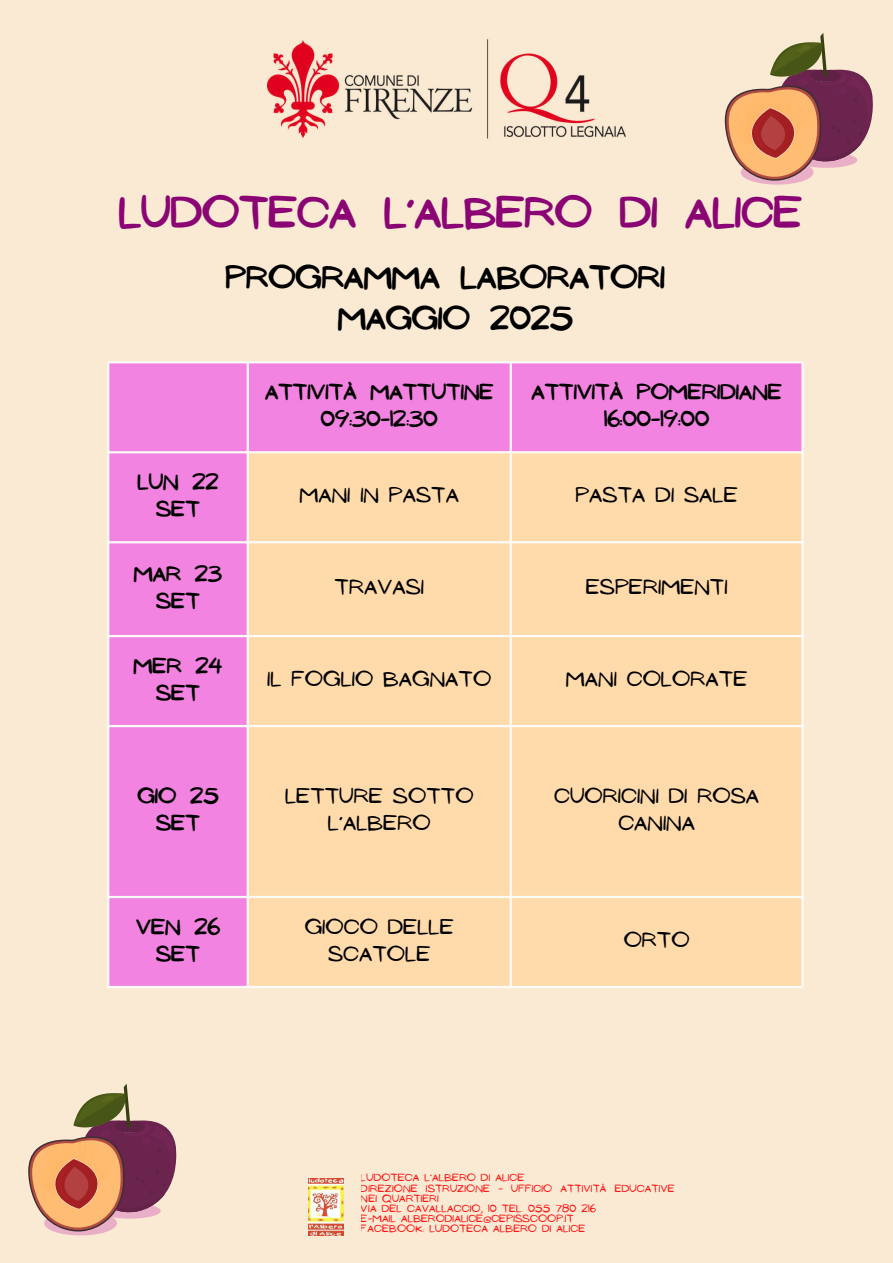
<style>
.page{position:relative;width:893px;height:1263px;background:#fff}
.page>*{position:absolute;margin:0;border:0;box-sizing:border-box;transform-origin:0 0}
.t1{font:39.75px "NF Ananias Bold";color:#8a0474}
.t2{font:29.1px/40.5px "NF Ananias Bold";color:#000}
.t3{font:19.5px/27px "NF Ananias Regular";letter-spacing:.005em;color:#000;text-align:center}
.t4{font:19.5px/27px "NF Ananias Bold";letter-spacing:.005em;color:#000;text-align:center}
.t5{font:9.6px/10.2px "NF Ananias Regular";letter-spacing:.02em;color:#fd1515}
</style>
<div class="page">
<div style="left:0;top:0;width:892px;height:1262px;background:#fbead3"></div>
<img style="left:308px;top:1178px;width:35px;height:57px">
<div style="left:109px;top:363px;width:692px;height:623px;background:#f283e0"></div>
<div style="left:249px;top:453px;width:552px;height:533px;background:#ffdbac"></div>
<hr style="left:107px;top:363px;width:2px;height:623px;background:#fcfaf6">
<hr style="left:247px;top:363px;width:2px;height:623px;background:#fcfaf6">
<hr style="left:509px;top:363px;width:3px;height:623px;background:#fcfaf6">
<hr style="left:801px;top:363px;width:2px;height:623px;background:#fcfaf6">
<hr style="left:107px;top:361px;width:696px;height:2px;background:#fcfaf6">
<hr style="left:107px;top:451px;width:696px;height:2px;background:#fcfaf6">
<hr style="left:107px;top:541px;width:696px;height:2px;background:#fcfaf6">
<hr style="left:107px;top:635px;width:696px;height:2px;background:#fcfaf6">
<hr style="left:107px;top:725px;width:696px;height:2px;background:#fcfaf6">
<hr style="left:107px;top:896px;width:696px;height:2px;background:#fcfaf6">
<hr style="left:247px;top:986px;width:556px;height:2px;background:#fcfaf6">
<hr style="left:107px;top:986px;width:140px;height:2px;background:#fff">
<img style="left:267px;top:39px;width:358px;height:100px">
<svg style="left:725px;top:33px;width:148px;height:152px"></svg>
<svg style="left:28px;top:1083px;width:149px;height:152px"></svg>
<h1 class="t1" style="left:119px;top:190px;width:685px">LUDOTECA L’ALBERO DI ALICE</h1>
<h2 class="t2" style="left:338px;top:258px;width:328px;text-indent:-112px">PROGRAMMA LABORATORI<br>MAGGIO 2025</h2>
<h3 class="t4" style="left:137px;top:469px;width:82px">LUN 22<br>SET</h3>
<h3 class="t4" style="left:134px;top:560px;width:90px">MAR 23<br>SET</h3>
<h3 class="t4" style="left:134px;top:652px;width:90px">MER 24<br>SET</h3>
<h3 class="t4" style="left:265px;top:379px;width:230px">ATTIVITÀ MATTUTINE<br>09:30-12:30</h3>
<h3 class="t4" style="left:531px;top:379px;width:252px">ATTIVITÀ POMERIDIANE<br>16:00-19:00</h3>
<h3 class="t3" style="left:299px;top:482px;width:161px">MANI IN PASTA</h3>
<h3 class="t3" style="left:575px;top:482px;width:164px">PASTA DI SALE</h3>
<h3 class="t3" style="left:334px;top:574px;width:91px">TRAVASI</h3>
<h3 class="t3" style="left:586px;top:574px;width:143px">ESPERIMENTI</h3>
<h3 class="t3" style="left:267px;top:666px;width:225px">IL FOGLIO BAGNATO</h3>
<h3 class="t3" style="left:566px;top:666px;width:183px">MANI COLORATE</h3>
<h3 class="t4" style="left:137px;top:783px;width:83px">GIO 25<br>SET</h3>
<h3 class="t3" style="left:285px;top:783px;width:190px">LETTURE SOTTO<br>L’ALBERO</h3>
<h3 class="t3" style="left:554px;top:783px;width:206px">CUORICINI DI ROSA<br>CANINA</h3>
<h3 class="t4" style="left:136px;top:913px;width:85px">VEN 26<br>SET</h3>
<h3 class="t3" style="left:305px;top:913px;width:151px">GIOCO DELLE<br>SCATOLE</h3>
<h3 class="t3" style="left:623px;top:927px;width:67px">ORTO</h3>
<p class="t5" style="left:361px;top:1173px;width:315px">LUDOTECA L’ALBERO DI ALICE<br>DIREZIONE ISTRUZIONE - UFFICIO ATTIVITÀ EDUCATIVE NEI QUARTIERI<br>VIA DEL CAVALLACCIO, 10 TEL. 055 780 216<br>E-MAIL ALBERODIALICE@CEPISSCOOP.IT<br>FACEBOOK: LUDOTECA ALBERO DI ALICE</p>
</div>
